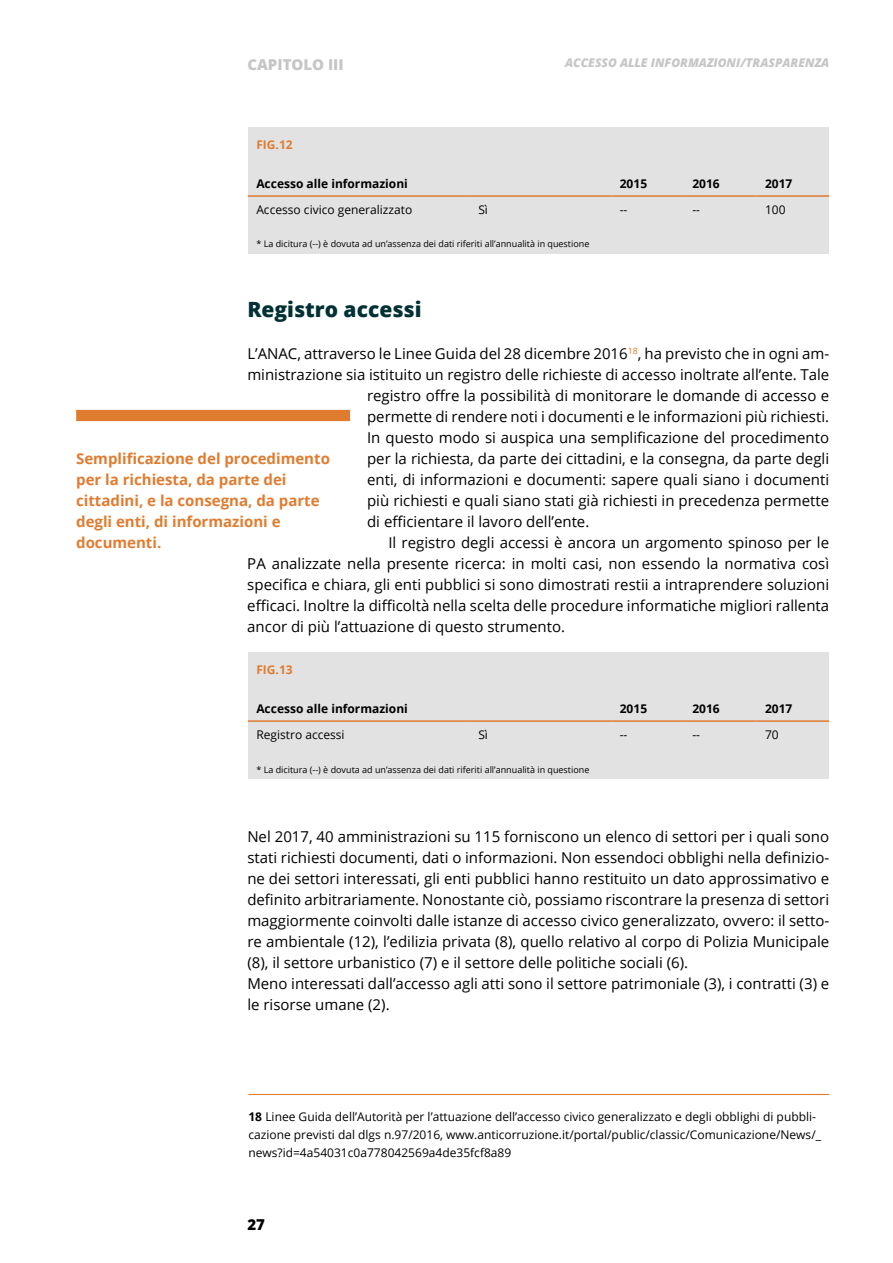
<style>
.page{position:relative;width:893px;height:1263px;background:#fff}
.page>*{position:absolute;margin:0;border:0;box-sizing:border-box;transform-origin:0 0}
.t1{font:800 21px "Open Sans";color:#013133}
.t2{font:15px/21px "Open Sans";color:#000}
.t3{font:700 15px/21px "Open Sans";color:#e07c30}
.t4{font:800 15px "Open Sans";color:#c6c6c6}
.t5{font:800 15px "Open Sans";color:#000}
.t6{font:12px/18px "Open Sans";color:#000}
.t7{font:700 12px "Open Sans";color:#000}
.t8{font:italic 800 12px "Open Sans";color:#c6c6c6}
.t9{font:700 12px "Open Sans";color:#e07c30}
.t10{font:9px "Open Sans";color:#000}
.s1{font-weight:700}
</style>
<div class="page">
<div style="left:248px;top:128px;width:581px;height:126px;background:#e2e2e2"></div>
<hr style="left:248px;top:195px;width:222px;height:2px;background:#e07c30">
<hr style="left:470px;top:195px;width:141px;height:2px;background:#e07c30">
<hr style="left:611px;top:195px;width:73px;height:2px;background:#e07c30">
<hr style="left:684px;top:195px;width:72px;height:2px;background:#e07c30">
<hr style="left:756px;top:195px;width:73px;height:2px;background:#e07c30">
<hr style="left:248px;top:1094px;width:581px;height:1px;background:#e07c30">
<div style="left:76px;top:410px;width:274px;height:11px;background:#e07c30"></div>
<div style="left:248px;top:653px;width:581px;height:126px;background:#e2e2e2"></div>
<hr style="left:248px;top:720px;width:222px;height:2px;background:#e07c30">
<hr style="left:470px;top:720px;width:141px;height:2px;background:#e07c30">
<hr style="left:611px;top:720px;width:73px;height:2px;background:#e07c30">
<hr style="left:684px;top:720px;width:72px;height:2px;background:#e07c30">
<hr style="left:756px;top:720px;width:73px;height:2px;background:#e07c30">
<p class="t4" style="left:247px;top:53px;width:98px">CAPITOLO III</p>
<p class="t8" style="left:565px;top:54px;width:266px">ACCESSO ALLE INFORMAZIONI/TRASPARENZA</p>
<p class="t9" style="left:256px;top:136px;width:38px">FIG.12</p>
<p class="t7" style="left:256px;top:175px;width:153px">Accesso alle informazioni</p>
<p class="t7" style="left:620px;top:175px;width:29px">2015</p>
<p class="t7" style="left:692px;top:175px;width:29px">2016</p>
<p class="t7" style="left:765px;top:175px;width:29px">2017</p>
<p class="t6" style="left:256px;top:200px;width:157px">Accesso civico generalizzato</p>
<p class="t6" style="left:478px;top:200px;width:11px">Sì</p>
<p class="t6" style="left:620px;top:200px;width:9px">--</p>
<p class="t6" style="left:692px;top:200px;width:9px">--</p>
<p class="t6" style="left:765px;top:200px;width:22px">100</p>
<p class="t10" style="left:256px;top:238px;width:334px">* La dicitura (--) è dovuta ad un’assenza dei dati riferiti all’annualità in questione</p>
<h1 class="t1" style="left:247px;top:293px;width:176px">Registro accessi</h1>
<p class="t2" style="left:247px;top:342px;width:583px">L’ANAC, attraverso le Linee Guida del 28 dicembre 2016<sup>18</sup>, ha previsto che in ogni am-</p>
<p class="t2" style="left:247px;top:363px;width:583px">ministrazione sia istituito un registro delle richieste di accesso inoltrate all’ente. Tale</p>
<p class="t2" style="left:367px;top:384px;width:464px">registro offre la possibilità di monitorare le domande di accesso e</p>
<p class="t2" style="left:367px;top:405px;width:464px">permette di rendere noti i documenti e le informazioni più richiesti.</p>
<p class="t2" style="left:367px;top:426px;width:464px">In questo modo si auspica una semplificazione del procedimento</p>
<p class="t2" style="left:367px;top:447px;width:464px">per la richiesta, da parte dei cittadini, e la consegna, da parte degli</p>
<p class="t2" style="left:367px;top:468px;width:464px">enti, di informazioni e documenti: sapere quali siano i documenti</p>
<p class="t2" style="left:367px;top:489px;width:464px">più richiesti e quali siano stati già richiesti in precedenza permette</p>
<p class="t2" style="left:367px;top:510px;width:224px">di efficientare il lavoro dell’ente.</p>
<p class="t2" style="left:388px;top:531px;width:442px">Il registro degli accessi è ancora un argomento spinoso per le</p>
<p class="t2" style="left:247px;top:552px;width:583px">PA analizzate nella presente ricerca: in molti casi, non essendo la normativa così</p>
<p class="t2" style="left:247px;top:573px;width:583px">specifica e chiara, gli enti pubblici si sono dimostrati restii a intraprendere soluzioni</p>
<p class="t2" style="left:247px;top:594px;width:583px">efficaci. Inoltre la difficoltà nella scelta delle procedure informatiche migliori rallenta</p>
<p class="t2" style="left:247px;top:615px;width:319px">ancor di più l’attuazione di questo strumento.</p>
<p class="t3" style="left:76px;top:447px;width:255px">Semplificazione del procedimento per la richiesta, da parte dei cittadini, e la consegna, da parte degli enti, di informazioni e documenti.</p>
<p class="t9" style="left:256px;top:661px;width:38px">FIG.13</p>
<p class="t7" style="left:256px;top:700px;width:153px">Accesso alle informazioni</p>
<p class="t7" style="left:620px;top:700px;width:29px">2015</p>
<p class="t7" style="left:692px;top:700px;width:29px">2016</p>
<p class="t7" style="left:765px;top:700px;width:29px">2017</p>
<p class="t6" style="left:256px;top:725px;width:90px">Registro accessi</p>
<p class="t6" style="left:478px;top:725px;width:11px">Sì</p>
<p class="t6" style="left:620px;top:725px;width:9px">--</p>
<p class="t6" style="left:692px;top:725px;width:9px">--</p>
<p class="t6" style="left:765px;top:725px;width:15px">70</p>
<p class="t10" style="left:256px;top:763px;width:334px">* La dicitura (--) è dovuta ad un’assenza dei dati riferiti all’annualità in questione</p>
<p class="t2" style="left:247px;top:825px;width:583px">Nel 2017, 40 amministrazioni su 115 forniscono un elenco di settori per i quali sono stati richiesti documenti, dati o informazioni. Non essendoci obblighi nella definizio&shy;ne dei settori interessati, gli enti pubblici hanno restituito un dato approssimativo e definito arbitrariamente. Nonostante ciò, possiamo riscontrare la presenza di settori maggiormente coinvolti dalle istanze di accesso civico generalizzato, ovvero: il setto&shy;re ambientale (12), l’edilizia privata (8), quello relativo al corpo di Polizia Municipale (8), il settore urbanistico (7) e il settore delle politiche sociali (6).<br>Meno interessati dall’accesso agli atti sono il settore patrimoniale (3), i contratti (3) e le risorse umane (2).</p>
<p class="t6" style="left:248px;top:1107px;width:574px"><span class="s1">18</span> Linee Guida dell’Autorità per l’attuazione dell’accesso civico generalizzato e degli obblighi di pubbli&shy;cazione previsti dal dlgs n.97/2016, www.anticorruzione.it/portal/public/classic/Comunicazione/News/_ news?id=4a54031c0a778042569a4de35fcf8a89</p>
<p class="t5" style="left:247px;top:1213px;width:19px">27</p>
</div>
